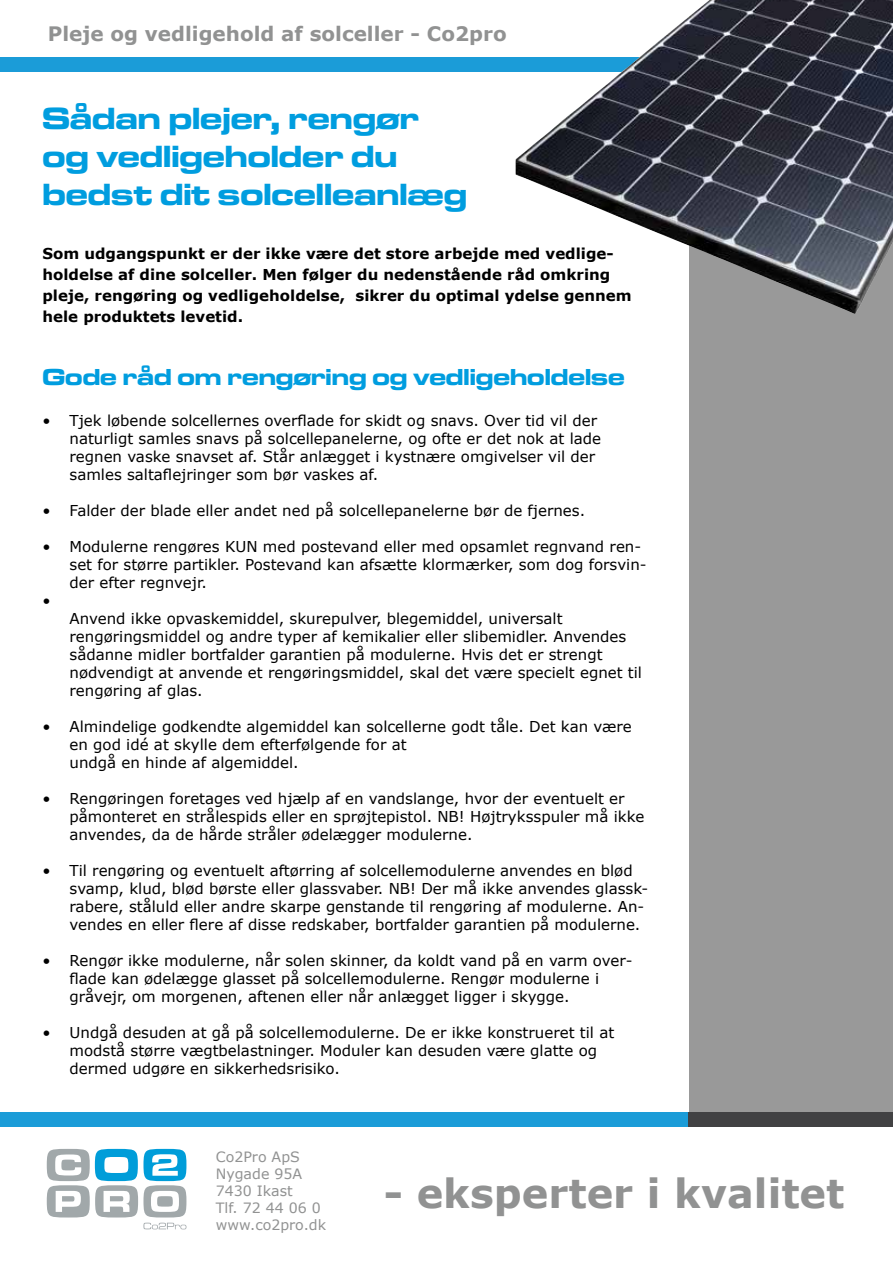
<style>
.page{position:relative;width:893px;height:1263px;background:#fff}
.page>*{position:absolute;margin:0;border:0;box-sizing:border-box;transform-origin:0 0}
.t1{font:700 40.05px "Verdana";color:#919292}
.t2{font:700 expanded 31.8px/38.2px "Microgramma DOT";color:#009ddf}
.t3{font:700 expanded 24px "Microgramma DOT";color:#009ddf}
.t4{font:700 19.95px "Verdana";color:#919292}
.t5{font:15px/18px "Verdana";color:#000}
.t6{font:700 15px/21px "Verdana";color:#000}
.t7{font:14.25px/17.1px "Verdana";color:#919292}
</style>
<div class="page">
<div style="left:689px;top:71px;width:204px;height:1042px;background:#999"></div>
<div style="left:0;top:57px;width:690px;height:14px;background:#1b9cd8"></div>
<div style="left:0;top:1112px;width:689px;height:14px;background:#1b9cd8"></div>
<div style="left:688px;top:1112px;width:205px;height:14px;background:#414143"></div>
<svg style="left:143px;top:1223px;width:43px;height:6px"></svg>
<svg style="left:47px;top:1149px;width:139px;height:68px"></svg>
<img style="left:516px;top:0;width:377px;height:314px">
<h3 class="t4" style="left:48px;top:20px;width:460px">Pleje og vedligehold af solceller - Co2pro</h3>
<h2 class="t2" style="left:43px;top:99px;width:426px">Sådan plejer, rengør og vedligeholder du bedst dit solcelleanlæg</h2>
<p class="t6" style="left:42px;top:243px;width:591px">Som udgangspunkt er der ikke være det store arbejde med vedlige&shy;holdelse af dine solceller. Men følger du nedenstående råd omkring pleje, rengøring og vedligeholdelse, sikrer du optimal ydelse gennem hele produktets levetid.</p>
<h3 class="t3" style="left:43px;top:360px;width:584px">Gode råd om rengøring og vedligeholdelse</h3>
<p class="t5" style="left:70px;top:411px;width:533px;text-indent:-27px">• Tjek løbende solcellernes overflade for skidt og snavs. Over tid vil der naturligt samles snavs på solcellepanelerne, og ofte er det nok at lade regnen vaske snavset af. Står anlægget i kystnære omgivelser vil der samles saltaflejringer som bør vaskes af.</p>
<p class="t5" style="left:43px;top:501px;width:544px">• Falder der blade eller andet ned på solcellepanelerne bør de fjernes.</p>
<p class="t5" style="left:43px;top:537px;width:600px">• Modulerne rengøres KUN med postevand eller med opsamlet regnvand ren-</p>
<p class="t5" style="left:70px;top:555px;width:579px">set for større partikler. Postevand kan afsætte klormærker, som dog forsvin-</p>
<p class="t5" style="left:70px;top:573px;width:139px">der efter regnvejr.</p>
<p class="t5" style="left:43px;top:591px;width:10px">•</p>
<p class="t5" style="left:70px;top:609px;width:495px">Anvend ikke opvaskemiddel, skurepulver, blegemiddel, universalt</p>
<p class="t5" style="left:70px;top:627px;width:558px">rengøringsmiddel og andre typer af kemikalier eller slibemidler. Anvendes</p>
<p class="t5" style="left:70px;top:645px;width:535px">sådanne midler bortfalder garantien på modulerne. Hvis det er strengt</p>
<p class="t5" style="left:70px;top:663px;width:574px">nødvendigt at anvende et rengøringsmiddel, skal det være specielt egnet til</p>
<p class="t5" style="left:70px;top:681px;width:135px">rengøring af glas.</p>
<p class="t5" style="left:70px;top:717px;width:564px;text-indent:-27px">• Almindelige godkendte algemiddel kan solcellerne godt tåle. Det kan være en god idé at skylle dem efterfølgende for at<br>undgå en hinde af algemiddel.</p>
<p class="t5" style="left:70px;top:789px;width:576px;text-indent:-27px">• Rengøringen foretages ved hjælp af en vandslange, hvor der eventuelt er påmonteret en strålespids eller en sprøjtepistol. NB! Højtryksspuler må ikke anvendes, da de hårde stråler ødelægger modulerne.</p>
<p class="t5" style="left:70px;top:861px;width:580px;text-indent:-27px">• Til rengøring og eventuelt aftørring af solcellemodulerne anvendes en blød svamp, klud, blød børste eller glassvaber. NB! Der må ikke anvendes glassk&shy;rabere, ståluld eller andre skarpe genstande til rengøring af modulerne. An&shy;vendes en eller flere af disse redskaber, bortfalder garantien på modulerne.</p>
<p class="t5" style="left:70px;top:951px;width:565px;text-indent:-27px">• Rengør ikke modulerne, når solen skinner, da koldt vand på en varm over&shy;flade kan ødelægge glasset på solcellemodulerne. Rengør modulerne i gråvejr, om morgenen, aftenen eller når anlægget ligger i skygge.</p>
<p class="t5" style="left:70px;top:1023px;width:546px;text-indent:-27px">• Undgå desuden at gå på solcellemodulerne. De er ikke konstrueret til at modstå større vægtbelastninger. Moduler kan desuden være glatte og dermed udgøre en sikkerhedsrisiko.</p>
<p class="t7" style="left:216px;top:1148px;width:112px">Co2Pro ApS<br>Nygade 95A<br>7430 Ikast<br>Tlf. 72 44 06 0 www.co2pro.dk</p>
<h1 class="t1" style="left:384px;top:1165px;width:462px">- eksperter i kvalitet</h1>
</div>
